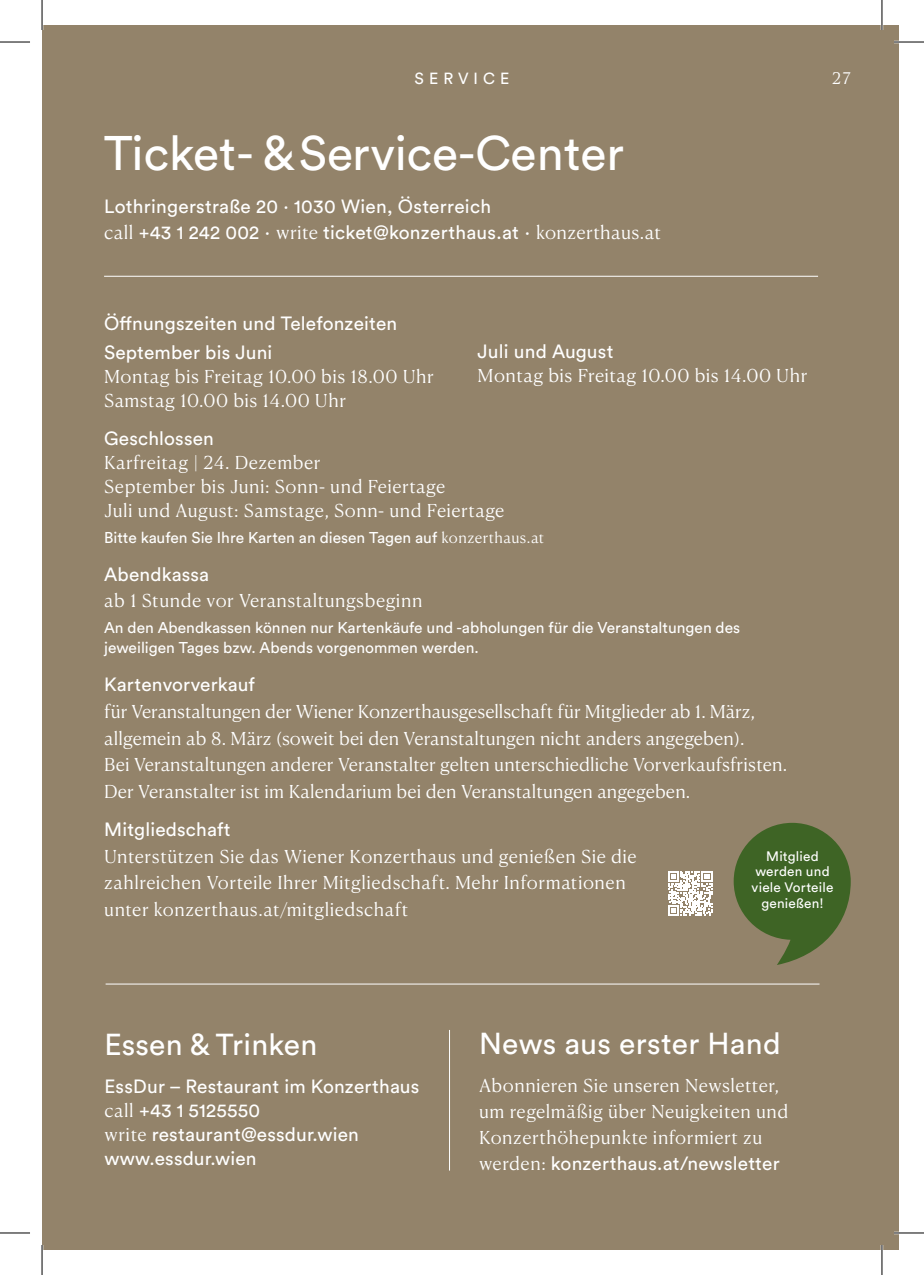
<style>
.page{position:relative;width:924px;height:1275px;background:#fff}
.page>*{position:absolute;margin:0;border:0;box-sizing:border-box;transform-origin:0 0}
.t1{font:48px "Circular Pro";color:#fff}
.t2{font:30px "Circular Pro";letter-spacing:.01em;color:#fff}
.t3{font:19px/24px "Circular Pro";letter-spacing:.01em;color:#fff}
.t4{font:300 17.8px/26.6px "Canela Text";letter-spacing:.015em;color:#fff}
.t5{font:16px "Circular Pro";letter-spacing:.31em;color:#fff}
.t6{font:300 16px "Canela Text";color:#fff}
.t7{font:15.6px/20px "Circular Pro";color:#fff}
.t8{font:13.6px/15.8px "Circular Pro";letter-spacing:.015em;color:#fff;text-align:center}
.s1{font-family:"Canela Text";font-weight:300;font-size:18px}
.s2{font-family:"Canela Text";font-weight:300;font-size:14.6px}
.s3{font-family:"Canela Text";font-weight:300;font-size:17.8px}
</style>
<div class="page">
<div style="left:42px;top:25px;width:856px;height:1225px;background:#93836a"></div>
<hr style="left:104px;top:276px;width:713px;height:1px;background:#fff">
<hr style="left:105px;top:983px;width:714px;height:1px;background:#fff">
<svg style="left:733px;top:823px;width:117px;height:142px"></svg>
<hr style="left:449px;top:1030px;width:1px;height:140px;background:#fff">
<svg style="left:668px;top:871px;width:44px;height:44px"></svg>
<hr style="left:893px;top:41px;width:30px;height:2px;background:#fff">
<hr style="left:893px;top:1231px;width:30px;height:3px;background:#fff">
<hr style="left:880px;top:0;width:2px;height:30px;background:#fff">
<hr style="left:880px;top:1245px;width:2px;height:30px;background:#fff">
<hr style="left:0;top:42px;width:30px;height:1px;background:#000">
<hr style="left:893px;top:42px;width:30px;height:1px;background:#000">
<hr style="left:0;top:1232px;width:30px;height:1px;background:#000">
<hr style="left:893px;top:1232px;width:30px;height:1px;background:#000">
<hr style="left:42px;top:0;width:1px;height:30px;background:#000">
<hr style="left:42px;top:1245px;width:1px;height:30px;background:#000">
<hr style="left:881px;top:0;width:1px;height:30px;background:#000">
<hr style="left:881px;top:1245px;width:1px;height:30px;background:#000">
<p class="t5" style="left:414px;top:68px;width:96px">SERVICE</p>
<h1 class="t1" style="left:104px;top:121px;width:521px">Ticket- &amp;Service-Center</h1>
<p class="t3" style="left:104px;top:192px;width:558px;line-height:26px">Lothringerstraße 20 · 1030 Wien, Österreich<br><span class="s1">call</span> +43 1 242 002 · <span class="s1">write</span> ticket@konzerthaus.at · <span class="s1">konzerthaus.at</span></p>
<p class="t6" style="left:831px;top:65px;width:20px">27</p>
<p class="t3" style="left:104px;top:309px;width:294px;line-height:28px">Öffnungszeiten und Telefonzeiten<br>September bis Juni</p>
<p class="t4" style="left:104px;top:362px;width:331px;line-height:24px">Montag bis Freitag 10.00 bis 18.00 Uhr<br>Samstag 10.00 bis 14.00 Uhr</p>
<p class="t3" style="left:104px;top:425px;width:111px">Geschlossen</p>
<p class="t4" style="left:104px;top:448px;width:401px;line-height:24px">Karfreitag | 24. Dezember<br>September bis Juni: Sonn- und Feiertage<br>Juli und August: Samstage, Sonn- und Feiertage</p>
<p class="t7" style="left:104px;top:526px;width:441px">Bitte kaufen Sie Ihre Karten an diesen Tagen auf <span class="s2">konzerthaus.at</span></p>
<p class="t3" style="left:104px;top:561px;width:106px">Abendkassa</p>
<p class="t4" style="left:104px;top:585px;width:320px">ab 1 Stunde vor Veranstaltungsbeginn</p>
<p class="t7" style="left:104px;top:617px;width:637px">An den Abendkassen können nur Kartenkäufe und -abholungen für die Veranstaltungen des jeweiligen Tages bzw. Abends vorgenommen werden.</p>
<p class="t3" style="left:104px;top:672px;width:152px">Kartenvorverkauf</p>
<p class="t4" style="left:104px;top:696px;width:684px">für Veranstaltungen der Wiener Konzerthausgesellschaft für Mitglieder ab 1. März, allgemein ab 8. März (soweit bei den Veranstaltungen nicht anders angegeben).<br>Bei Veranstaltungen anderer Veranstalter gelten unterschiedliche Vorverkaufsfristen.<br>Der Veranstalter ist im Kalendarium bei den Veranstaltungen angegeben.</p>
<p class="t3" style="left:104px;top:816px;width:128px">Mitgliedschaft</p>
<p class="t4" style="left:104px;top:840px;width:533px">Unterstützen Sie das Wiener Konzerthaus und genießen Sie die zahlreichen Vorteile Ihrer Mitgliedschaft. Mehr Informationen unter konzerthaus.at/mitgliedschaft</p>
<p class="t3" style="left:477px;top:339px;width:137px">Juli und August</p>
<p class="t4" style="left:477px;top:360px;width:331px">Montag bis Freitag 10.00 bis 14.00 Uhr</p>
<p class="t8" style="left:751px;top:847px;width:83px">Mitglied werden und viele Vorteile genießen!</p>
<h2 class="t2" style="left:104px;top:1024px;width:214px">Essen &amp; Trinken</h2>
<p class="t3" style="left:104px;top:1073px;width:316px">EssDur – Restaurant im Konzerthaus <span class="s3">call</span> +43 1 5125550<br><span class="s3">write</span> restaurant@essdur.wien www.essdur.wien</p>
<h2 class="t2" style="left:479px;top:1023px;width:303px">News aus erster Hand</h2>
<p class="t4" style="left:479px;top:1070px;width:311px;line-height:26px">Abonnieren Sie unseren Newsletter, um regelmäßig über Neuigkeiten und<br>Konzerthöhepunkte informiert zu</p>
<p class="t3" style="left:479px;top:1150px;width:302px"><span class="s3">werden:</span> konzerthaus.at/newsletter</p>
</div>
